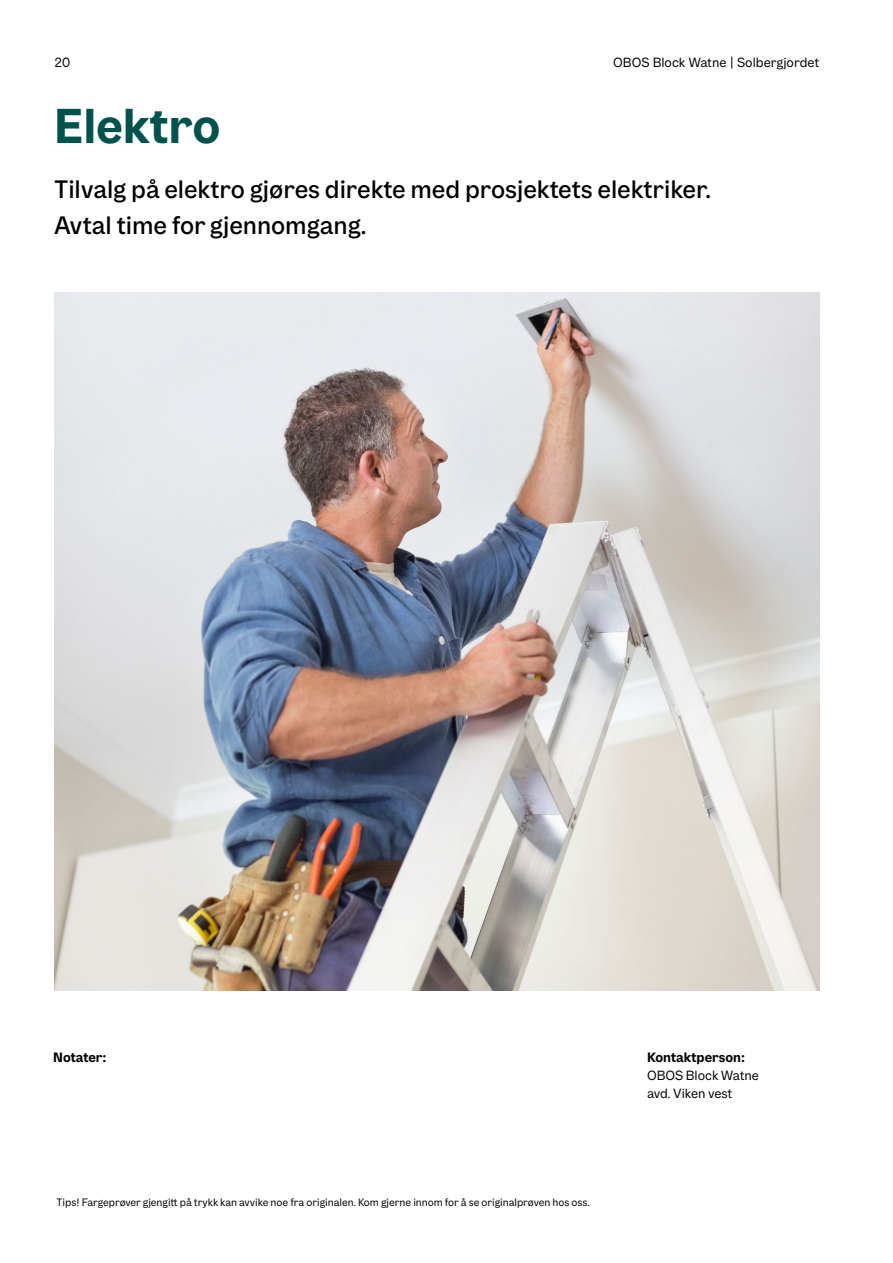
<style>
.page{position:relative;width:893px;height:1263px;background:#fff}
.page>*{position:absolute;margin:0;border:0;box-sizing:border-box;transform-origin:0 0}
.t1{font:700 49.5px "OBOS Text";letter-spacing:-.005em;color:#00524d}
.t2{font:500 25.5px/36px "OBOS Text";color:#000}
.t3{font:700 13.65px "OBOS Text";letter-spacing:-.005em;color:#000}
.t4{font:13.5px/18px "OBOS Text";color:#000}
.t5{font:10.8px "OBOS Text";color:#000}
</style>
<div class="page">
<img style="left:54px;top:292px;width:765px;height:698px">
<p class="t4" style="left:54px;top:54px;width:18px">20</p>
<p class="t4" style="left:613px;top:54px;width:207px">OBOS Block Watne | Solbergjordet</p>
<h1 class="t1" style="left:54px;top:94px;width:168px">Elektro</h1>
<h2 class="t2" style="left:54px;top:171px;width:659px">Tilvalg på elektro gjøres direkte med prosjektets elektriker.<br>Avtal time for gjennomgang.</h2>
<p class="t3" style="left:53px;top:1049px;width:55px">Notater:</p>
<p class="t5" style="left:57px;top:1195px;width:535px">Tips! Fargeprøver gjengitt på trykk kan avvike noe fra originalen. Kom gjerne innom for å se originalprøven hos oss.</p>
<p class="t3" style="left:647px;top:1049px;width:99px">Kontaktperson:</p>
<p class="t4" style="left:647px;top:1066px;width:113px">OBOS Block Watne avd. Viken vest</p>
</div>
